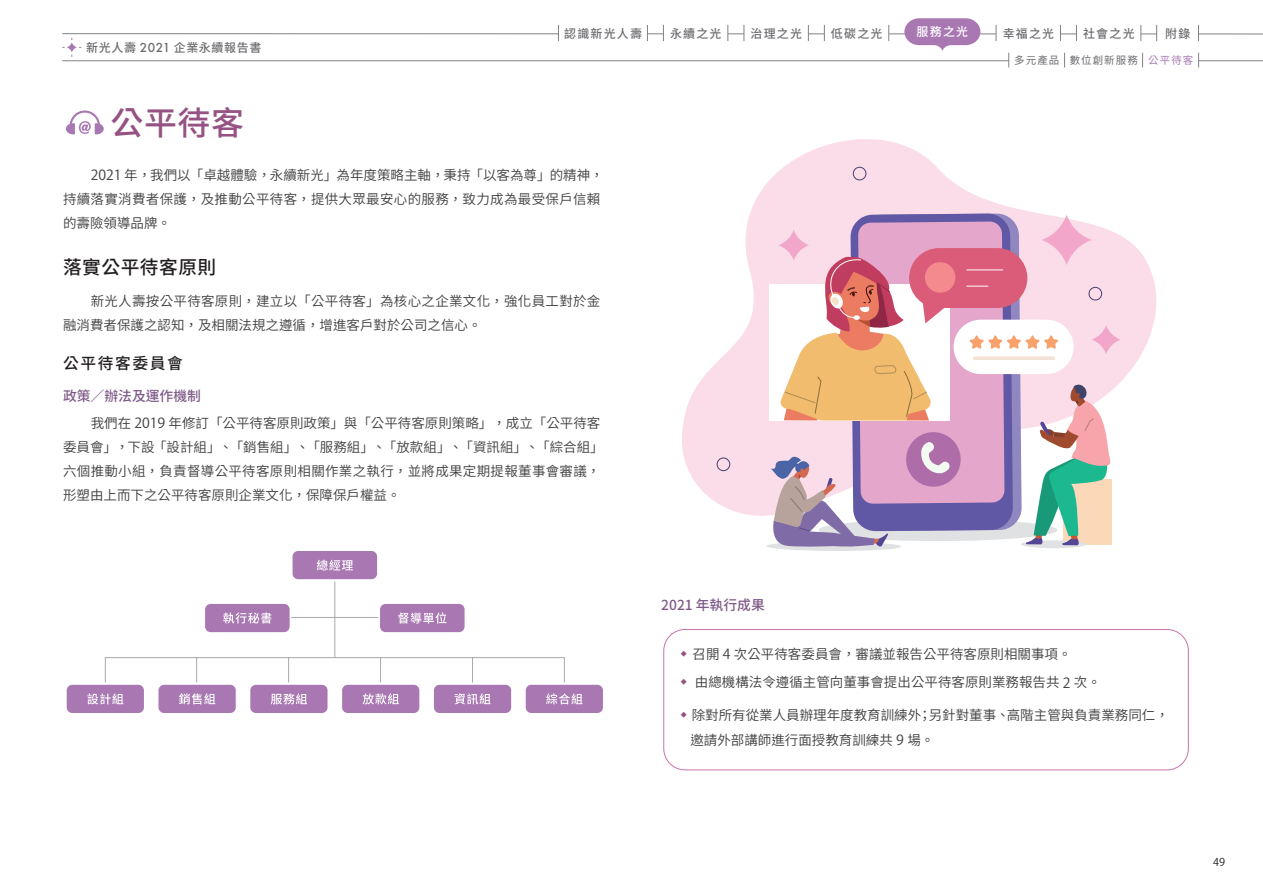
<style>
.page{position:relative;width:1263px;height:893px;background:#fff}
.page>*{position:absolute;margin:0;border:0;box-sizing:border-box;transform-origin:0 0}
.t1{font:500 33px "Noto Sans CJ Ktc";color:#965283}
.t2{font:500 18.75px "Noto Sans CJ Ktc";letter-spacing:.025em;color:#231f20}
.t3{font:500 15.75px "Noto Sans CJ Ktc";letter-spacing:.1em;color:#231f20}
.t4{font:500 13.8px "Noto Sans CJ Ktc";color:#7f5a89}
.t5{font:600 13.5px/24px "Noto Sans CJ Ktc";color:#3e3e3f}
.t6{font:600 13.5px/24px "Noto Sans CJ Ktc";letter-spacing:.025em;color:#3e3e3f}
.t7{font:500 12px "Noto Sans CJ Ktc";letter-spacing:.1em;color:#6c6d70}
.t8{font:500 12px "Noto Sans CJ Ktc";letter-spacing:.05em;color:#6c6d70}
.t9{font:500 12px "Noto Sans CJ Ktc";color:#fff}
.t10{font:10.8px "Koz Go Pro";color:#231f20}
.t11{font:10.5px "Noto Sans CJ Ktc";letter-spacing:.1em;color:#6c6d70}
.s1{font-family:"Futura"}
.s2{color:#a978b3}
.s3{font-family:"Koz Go Pro";font-weight:400;font-size:13.95px}
</style>
<div class="page">
<svg style="left:67px;top:42px;width:10px;height:10px"></svg>
<hr style="left:62px;top:33px;width:1201px;height:1px;background:#808285">
<div style="left:663px;top:25px;width:65px;height:16px;background:#fff"></div>
<svg style="left:663px;top:25px;width:1px;height:16px"></svg>
<svg style="left:727px;top:25px;width:1px;height:16px"></svg>
<div style="left:744px;top:25px;width:64px;height:16px;background:#fff"></div>
<svg style="left:743px;top:25px;width:1px;height:16px"></svg>
<svg style="left:808px;top:25px;width:1px;height:16px"></svg>
<div style="left:824px;top:25px;width:65px;height:16px;background:#fff"></div>
<svg style="left:824px;top:25px;width:1px;height:16px"></svg>
<svg style="left:888px;top:25px;width:1px;height:16px"></svg>
<div style="left:996px;top:25px;width:64px;height:16px;background:#fff"></div>
<svg style="left:996px;top:25px;width:1px;height:16px"></svg>
<svg style="left:1060px;top:25px;width:1px;height:16px"></svg>
<div style="left:1076px;top:25px;width:65px;height:16px;background:#fff"></div>
<svg style="left:1076px;top:25px;width:1px;height:16px"></svg>
<svg style="left:1140px;top:25px;width:1px;height:16px"></svg>
<div style="left:1157px;top:25px;width:41px;height:16px;background:#fff"></div>
<svg style="left:1156px;top:25px;width:1px;height:16px"></svg>
<svg style="left:1198px;top:25px;width:1px;height:16px"></svg>
<hr style="left:62px;top:60px;width:1201px;height:1px;background:#808285">
<div style="left:558px;top:25px;width:89px;height:16px;background:#fff"></div>
<svg style="left:558px;top:25px;width:1px;height:16px"></svg>
<svg style="left:647px;top:25px;width:1px;height:16px"></svg>
<svg style="left:904px;top:18px;width:76px;height:33px"></svg>
<svg style="left:1008px;top:53px;width:191px;height:14px"></svg>
<svg style="left:66px;top:110px;width:38px;height:24px"></svg>
<div style="left:293px;top:551px;width:84px;height:28px;background:#a978b3;border-radius:6px"></div>
<svg style="left:317px;top:560px;width:36px;height:11px"></svg>
<div style="left:67px;top:685px;width:77px;height:28px;background:#a978b3;border-radius:6px"></div>
<div style="left:158px;top:685px;width:78px;height:28px;background:#a978b3;border-radius:6px"></div>
<div style="left:250px;top:685px;width:77px;height:28px;background:#a978b3;border-radius:6px"></div>
<div style="left:342px;top:685px;width:77px;height:28px;background:#a978b3;border-radius:6px"></div>
<div style="left:434px;top:685px;width:77px;height:28px;background:#a978b3;border-radius:6px"></div>
<div style="left:526px;top:685px;width:77px;height:28px;background:#a978b3;border-radius:6px"></div>
<svg style="left:87px;top:693px;width:36px;height:11px"></svg>
<svg style="left:179px;top:693px;width:36px;height:11px"></svg>
<svg style="left:271px;top:693px;width:36px;height:11px"></svg>
<svg style="left:363px;top:693px;width:36px;height:11px"></svg>
<svg style="left:454px;top:693px;width:36px;height:11px"></svg>
<svg style="left:546px;top:693px;width:36px;height:11px"></svg>
<svg style="left:104px;top:581px;width:461px;height:102px"></svg>
<div style="left:663px;top:629px;width:526px;height:141px;border:1px solid #ca73ae;border-radius:21px"></div>
<svg style="left:682px;top:139px;width:474px;height:377px"></svg>
<svg style="left:717px;top:167px;width:385px;height:304px"></svg>
<div style="left:766px;top:541px;width:135px;height:10px;background:#e0e1e3;border-radius:50%"></div>
<div style="left:1064px;top:480px;width:48px;height:65px;background:#fad8b8"></div>
<svg style="left:768px;top:221px;width:343px;height:327px"></svg>
<svg style="left:1041px;top:215px;width:51px;height:50px;background:#f7c6dc"></svg>
<svg style="left:778px;top:230px;width:31px;height:30px"></svg>
<svg style="left:1092px;top:325px;width:29px;height:29px"></svg>
<p class="t8" style="left:86px;top:41px;width:177px">新光人壽 <span class="s1">2021</span> 企業永續報告書</p>
<p class="t7" style="left:564px;top:26px;width:79px">認識新光人壽</p>
<p class="t9" style="left:917px;top:25px;width:53px">服務之光</p>
<p class="t7" style="left:670px;top:26px;width:53px">永續之光</p>
<p class="t7" style="left:750px;top:26px;width:53px">治理之光</p>
<p class="t7" style="left:831px;top:26px;width:53px">低碳之光</p>
<p class="t7" style="left:1003px;top:26px;width:53px">幸福之光</p>
<p class="t7" style="left:1083px;top:26px;width:53px">社會之光</p>
<p class="t7" style="left:1165px;top:26px;width:27px">附錄</p>
<p class="t11" style="left:1014px;top:54px;width:181px">多元產品 數位創新服務 <span class="s2">公平待客</span></p>
<h1 class="t1" style="left:111px;top:105px;width:135px">公平待客</h1>
<p class="t6" style="left:63px;top:163px;width:542px;text-indent:28px"><span class="s3">2021</span> 年，我們以「卓越體驗，永續新光」為年度策略主軸，秉持「以客為尊」的精神，持續落實消費者保護，及推動公平待客，提供大眾最安心的服務，致力成為最受保戶信賴的壽險領導品牌。</p>
<h2 class="t2" style="left:63px;top:256px;width:155px">落實公平待客原則</h2>
<p class="t6" style="left:63px;top:289px;width:539px;text-indent:28px">新光人壽按公平待客原則，建立以「公平待客」為核心之企業文化，強化員工對於金融消費者保護之認知，及相關法規之遵循，增進客戶對於公司之信心。</p>
<p class="t3" style="left:63px;top:354px;width:121px">公平待客委員會</p>
<p class="t4" style="left:63px;top:388px;width:139px">政策／辦法及運作機制</p>
<p class="t5" style="left:63px;top:411px;width:542px;text-indent:28px">我們在 <span class="s3">2019</span> 年修訂「公平待客原則政策」與「公平待客原則策略」，成立「公平待客委員會」，下設「設計組」、「銷售組」、「服務組」、「放款組」、「資訊組」、「綜合組」六個推動小組，負責督導公平待客原則相關作業之執行，並將成果定期提報董事會審議，形塑由上而下之公平待客原則企業文化，保障保戶權益。</p>
<p class="t4" style="left:661px;top:597px;width:105px">2021 年執行成果</p>
<p class="t5" style="left:681px;top:642px;width:392px"><sup>◆</sup> 召開 <span class="s3">4</span> 次公平待客委員會，審議並報告公平待客原則相關事項。</p>
<p class="t5" style="left:681px;top:671px;width:422px"><sup>◆</sup> 由總機構法令遵循主管向董事會提出公平待客原則業務報告共 <span class="s3">2</span> 次。</p>
<p class="t5" style="left:690px;top:702px;width:480px;line-height:25.2px;text-indent:-10px"><sup>◆</sup> 除對所有從業人員辦理年度教育訓練外；另針對董事、高階主管與負責業務同仁，邀請外部講師進行面授教育訓練共 <span class="s3">9</span> 場。</p>
<p class="t10" style="left:1213px;top:855px;width:13px">49</p>
</div>
